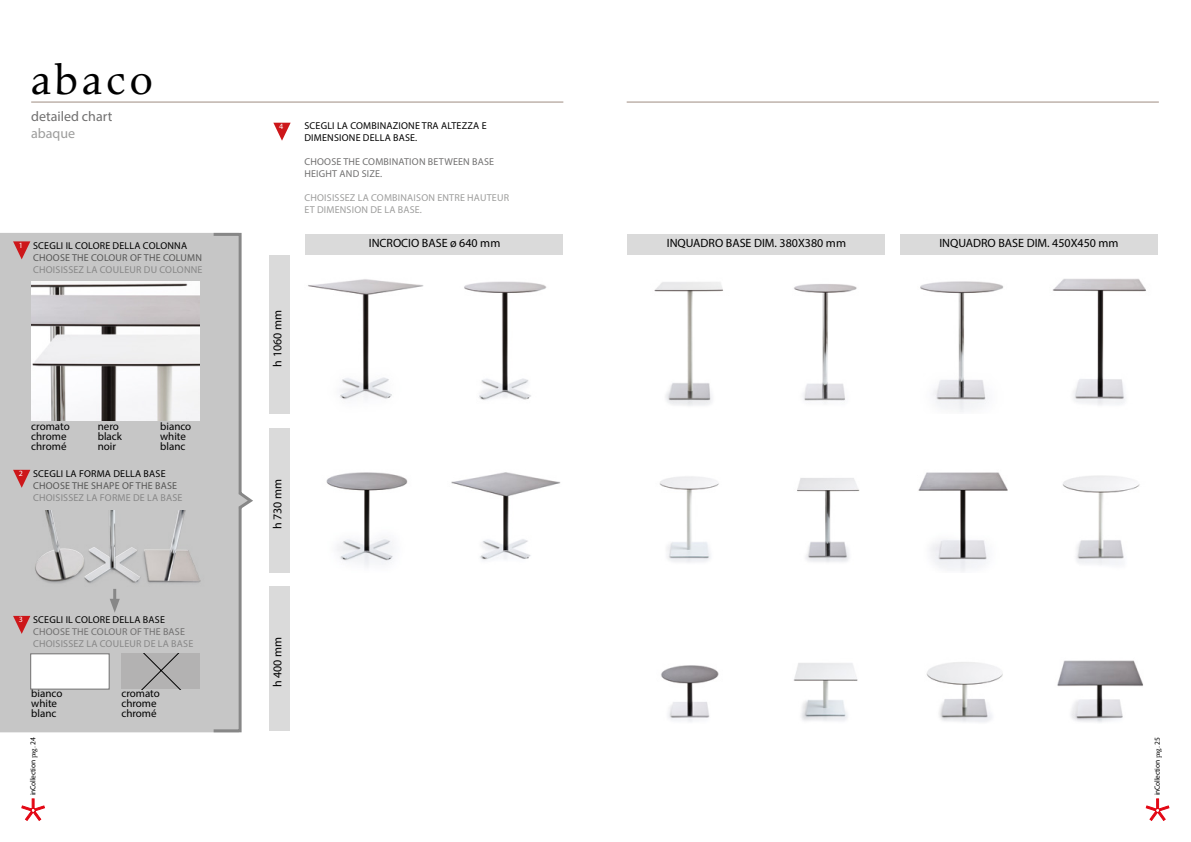
<style>
.page{position:relative;width:1191px;height:842px;background:#fff}
.page>*{position:absolute;margin:0;border:0;box-sizing:border-box;transform-origin:0 0}
.t1{font:48px "Apollo MT Std";letter-spacing:.07em;color:#000}
.t2{font:14px "Myriad Pro";color:#706f6f}
.t3{font:14px "Myriad Pro";color:#9d9d9c}
.t4{font:12px "Myriad Pro";color:#000}
.t5{font:11px/10px "Myriad Pro";color:#000}
.t6{font:10px/12px "Myriad Pro";letter-spacing:.02em;color:#000}
.t7{font:10px "Myriad Pro";letter-spacing:.02em;color:#878787}
.t8{font:10px/12px "Myriad Pro";letter-spacing:.02em;color:#706f6f}
.t9{font:10px/12px "Myriad Pro";letter-spacing:.02em;color:#9d9d9c}
.t10{font:10px "Myriad Pro";letter-spacing:.02em;color:#575756}
.t11{font:8px "Myriad Pro";color:#fff}
.t12{font:7.5px "Myriad Pro";letter-spacing:-.025em;color:#000}
.s1{font-family:"Apollo MT Std"}
</style>
<div class="page">
<div style="left:627px;top:234px;width:258px;height:21px;background:#dadada"></div>
<div style="left:305px;top:234px;width:258px;height:21px;background:#dadada"></div>
<div style="left:900px;top:234px;width:258px;height:21px;background:#dadada"></div>
<img style="left:654px;top:282px;width:69px;height:124px">
<img style="left:1062px;top:475px;width:78px;height:90px">
<img style="left:926px;top:662px;width:77px;height:60px">
<img style="left:1052px;top:278px;width:94px;height:127px">
<img style="left:797px;top:478px;width:63px;height:84px">
<img style="left:661px;top:665px;width:58px;height:57px">
<img style="left:920px;top:281px;width:83px;height:131px">
<img style="left:918px;top:472px;width:90px;height:99px">
<img style="left:793px;top:663px;width:65px;height:58px">
<img style="left:794px;top:284px;width:63px;height:119px">
<img style="left:659px;top:476px;width:60px;height:87px">
<img style="left:1057px;top:660px;width:86px;height:63px">
<div style="left:269px;top:256px;width:21px;height:158px;background:#dadada"></div>
<div style="left:269px;top:429px;width:21px;height:144px;background:#dadada"></div>
<div style="left:269px;top:587px;width:21px;height:144px;background:#dadada"></div>
<div style="left:0;top:233px;width:211px;height:499px;background:#c6c6c6"></div>
<div style="left:31px;top:510px;width:175px;height:81px;background:#c6c6c6"></div>
<hr style="left:31px;top:102px;width:532px;height:1px;background:#9e8c82">
<hr style="left:626px;top:102px;width:532px;height:1px;background:#9e8c82">
<img style="left:451px;top:472px;width:110px;height:89px">
<img style="left:464px;top:281px;width:83px;height:119px">
<img style="left:308px;top:279px;width:116px;height:121px">
<img style="left:326px;top:472px;width:82px;height:95px">
<img style="left:31px;top:282px;width:168px;height:139px">
<img style="left:34px;top:510px;width:166px;height:72px">
<svg style="left:211px;top:232px;width:42px;height:501px"></svg>
<hr style="left:113px;top:589px;width:3px;height:15px;background:#878787">
<svg style="left:110px;top:599px;width:10px;height:14px"></svg>
<div style="left:31px;top:654px;width:78px;height:35px;background:#fff"></div>
<svg style="left:121px;top:654px;width:78px;height:35px"></svg>
<svg style="left:13px;top:241px;width:17px;height:18px"></svg>
<svg style="left:13px;top:470px;width:17px;height:18px"></svg>
<svg style="left:13px;top:616px;width:17px;height:18px"></svg>
<svg style="left:273px;top:123px;width:18px;height:18px"></svg>
<svg style="left:1146px;top:799px;width:23px;height:21px"></svg>
<svg style="left:22px;top:799px;width:23px;height:21px"></svg>
<h1 class="t1" style="left:31px;top:53px;width:123px">abaco</h1>
<h2 class="t2" style="left:31px;top:108px;width:83px">detailed chart</h2>
<h2 class="t3" style="left:31px;top:125px;width:46px">abaque</h2>
<p class="t11" style="left:19px;top:240px;width:6px">1</p>
<p class="t6" style="left:33px;top:239px;width:155px">SCEGLI IL COLORE DELLA COLONNA</p>
<p class="t10" style="left:33px;top:251px;width:170px">CHOOSE THE COLOUR OF THE COLUMN</p>
<p class="t7" style="left:33px;top:263px;width:171px">CHOISISSEZ LA COULEUR DU COLONNE</p>
<p class="t11" style="left:19px;top:468px;width:6px">2</p>
<p class="t5" style="left:31px;top:421px;width:40px">cromato chrome chromé</p>
<p class="t5" style="left:98px;top:421px;width:26px">nero black noir</p>
<p class="t5" style="left:160px;top:421px;width:33px">bianco white blanc</p>
<p class="t6" style="left:33px;top:468px;width:134px">SCEGLI LA FORMA DELLA BASE</p>
<p class="t10" style="left:33px;top:480px;width:145px">CHOOSE THE SHAPE OF THE BASE</p>
<p class="t7" style="left:33px;top:492px;width:151px">CHOISISSEZ LA FORME DE LA BASE</p>
<p class="t11" style="left:19px;top:614px;width:6px">3</p>
<p class="t6" style="left:33px;top:614px;width:133px">SCEGLI IL COLORE DELLA BASE</p>
<p class="t8" style="left:33px;top:626px;width:153px">CHOOSE THE COLOUR OF THE BASE</p>
<p class="t7" style="left:33px;top:638px;width:162px">CHOISISSEZ LA COULEUR DE LA BASE</p>
<p class="t5" style="left:31px;top:689px;width:33px">bianco white blanc</p>
<p class="t5" style="left:121px;top:688px;width:40px">cromato chrome chromé</p>
<p class="t12" style="left:28px;top:795px;width:60px;rotate:-90deg">inCollection <span class="s1">pag.</span> 24</p>
<p class="t11" style="left:279px;top:121px;width:6px">4</p>
<p class="t6" style="left:304px;top:119px;width:184px">SCEGLI LA COMBINAZIONE TRA ALTEZZA E<br>DIMENSIONE DELLA BASE.</p>
<p class="t8" style="left:304px;top:155px;width:191px">CHOOSE THE COMBINATION BETWEEN BASE<br>HEIGHT AND SIZE.</p>
<p class="t9" style="left:304px;top:191px;width:206px">CHOISISSEZ LA COMBINAISON ENTRE HAUTEUR<br>ET DIMENSION DE LA BASE.</p>
<p class="t4" style="left:369px;top:235px;width:133px">INCROCIO BASE ø 640 mm</p>
<p class="t4" style="left:270px;top:366px;width:58px;rotate:-90deg">h 1060 mm</p>
<p class="t4" style="left:270px;top:529px;width:52px;rotate:-90deg">h 730 mm</p>
<p class="t4" style="left:270px;top:687px;width:52px;rotate:-90deg">h 400 mm</p>
<p class="t4" style="left:667px;top:235px;width:181px">INQUADRO BASE DIM. 380X380 mm</p>
<p class="t4" style="left:939px;top:235px;width:181px">INQUADRO BASE DIM. 450X450 mm</p>
<p class="t12" style="left:1152px;top:795px;width:60px;rotate:-90deg">inCollection <span class="s1">pag.</span> 25</p>
</div>
